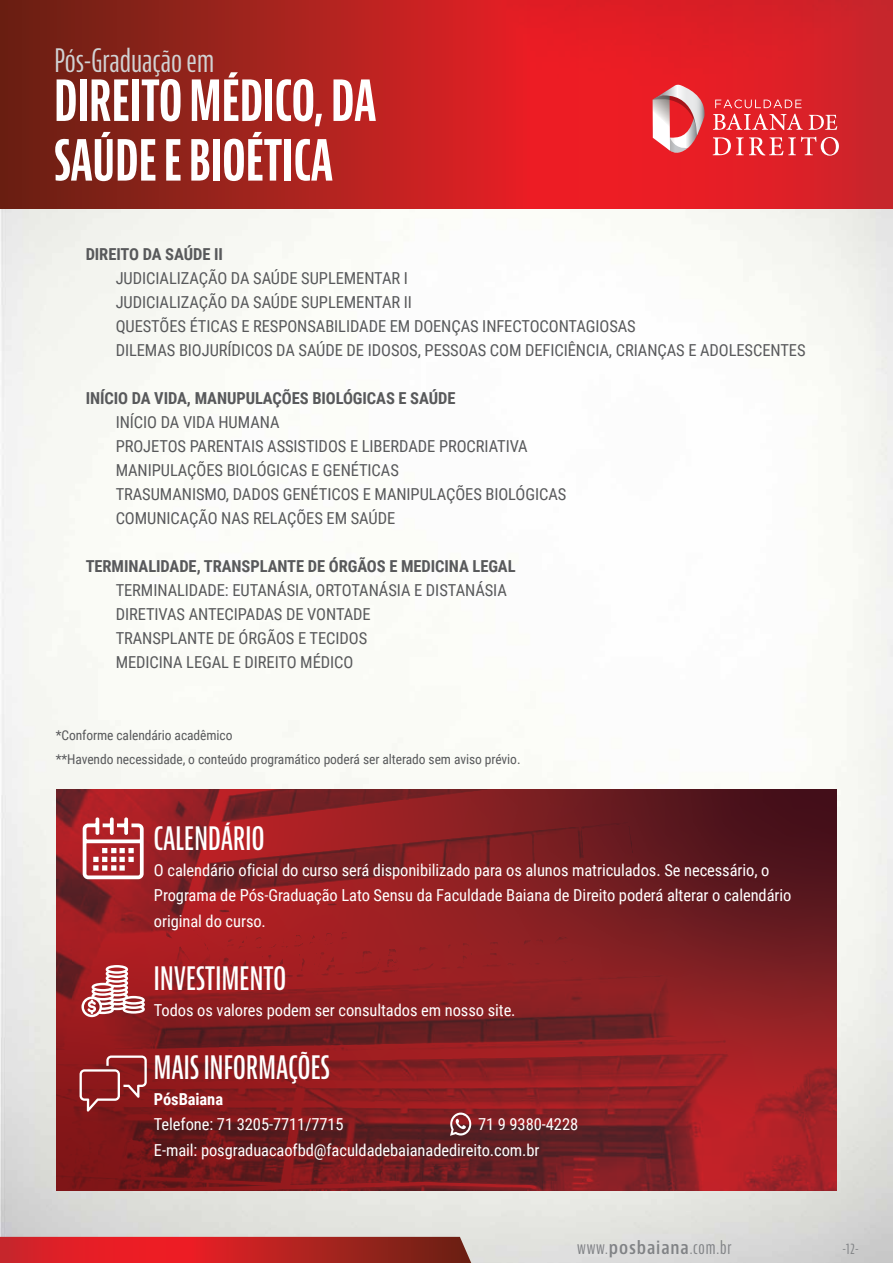
<style>
.page{position:relative;width:893px;height:1263px;background:#fff}
.page>*{position:absolute;margin:0;border:0;box-sizing:border-box;transform-origin:0 0}
.t1{font:700 extra-condensed 55.2px/59.7px "Bernino Sans";color:#fff}
.t2{font:600 extra-condensed 31.5px "Bernino Sans";letter-spacing:.01em;color:#fff}
.t3{font:extra-condensed 31.5px "Bernino Sans";color:#d1d3d4}
.t4{font:extra-condensed 18px "Bernino Sans";letter-spacing:.045em;color:#808285}
.t5{font:16.5px/24px "Roboto Condensed";letter-spacing:-.005em;color:#58595b}
.t6{font:16.5px/25.5px "Roboto Condensed";letter-spacing:-.005em;color:#fff}
.t7{font:700 16.5px "Roboto Condensed";letter-spacing:-.005em;color:#58595b}
.t8{font:700 16.5px "Roboto Condensed";letter-spacing:-.005em;color:#fff}
.t9{font:extra-condensed 15px "Bernino Sans";color:#808285}
.t10{font:13.5px/24px "Roboto Condensed";letter-spacing:-.005em;color:#58595b}
.s1{font-weight:600;font-stretch:condensed}
</style>
<div class="page">
<img style="left:0;top:0;width:893px;height:1263px">
<svg style="left:0;top:1237px;width:471px;height:26px;background:#bf2222"></svg>
<svg style="left:1px;top:0;width:892px;height:208px;background:#bb2020"></svg>
<svg style="left:57px;top:789px;width:779px;height:401px;background:#851d22"></svg>
<svg style="left:82px;top:816px;width:63px;height:64px"></svg>
<svg style="left:81px;top:965px;width:64px;height:52px"></svg>
<svg style="left:80px;top:1055px;width:67px;height:56px;background:#9b3b3d"></svg>
<svg style="left:450px;top:1112px;width:21px;height:24px"></svg>
<svg style="left:652px;top:85px;width:54px;height:69px"></svg>
<svg style="left:715px;top:99px;width:87px;height:9px"></svg>
<svg style="left:713px;top:114px;width:90px;height:16px"></svg>
<svg style="left:809px;top:115px;width:28px;height:15px"></svg>
<svg style="left:713px;top:137px;width:126px;height:19px;background:#e6585e"></svg>
<h2 class="t3" style="left:54px;top:43px;width:161px">Pós-Graduação em</h2>
<h1 class="t1" style="left:54px;top:73px;width:323px">DIREITO MÉDICO, DA<br>SAÚDE E BIOÉTICA</h1>
<p class="t7" style="left:86px;top:243px;width:139px">DIREITO DA SAÚDE II</p>
<p class="t5" style="left:116px;top:265px;width:691px">JUDICIALIZAÇÃO DA SAÚDE SUPLEMENTAR I<br>JUDICIALIZAÇÃO DA SAÚDE SUPLEMENTAR II<br>QUESTÕES ÉTICAS E RESPONSABILIDADE EM DOENÇAS INFECTOCONTAGIOSAS<br>DILEMAS BIOJURÍDICOS DA SAÚDE DE IDOSOS, PESSOAS COM DEFICIÊNCIA, CRIANÇAS E ADOLESCENTES</p>
<p class="t7" style="left:86px;top:387px;width:371px">INÍCIO DA VIDA, MANUPULAÇÕES BIOLÓGICAS E SAÚDE</p>
<p class="t5" style="left:116px;top:410px;width:452px">INÍCIO DA VIDA HUMANA<br>PROJETOS PARENTAIS ASSISTIDOS E LIBERDADE PROCRIATIVA MANIPULAÇÕES BIOLÓGICAS E GENÉTICAS<br>TRASUMANISMO, DADOS GENÉTICOS E MANIPULAÇÕES BIOLÓGICAS COMUNICAÇÃO NAS RELAÇÕES EM SAÚDE</p>
<p class="t7" style="left:86px;top:555px;width:431px">TERMINALIDADE, TRANSPLANTE DE ÓRGÃOS E MEDICINA LEGAL</p>
<p class="t5" style="left:116px;top:578px;width:393px">TERMINALIDADE: EUTANÁSIA, ORTOTANÁSIA E DISTANÁSIA DIRETIVAS ANTECIPADAS DE VONTADE<br>TRANSPLANTE DE ÓRGÃOS E TECIDOS<br>MEDICINA LEGAL E DIREITO MÉDICO</p>
<p class="t10" style="left:56px;top:723px;width:466px">*Conforme calendário acadêmico<br>**Havendo necessidade, o conteúdo programático poderá ser alterado sem aviso prévio.</p>
<h2 class="t2" style="left:154px;top:821px;width:112px">CALENDÁRIO</h2>
<p class="t6" style="left:154px;top:857px;width:639px">O calendário oficial do curso será disponibilizado para os alunos matriculados. Se necessário, o<br>Programa de Pós-Graduação Lato Sensu da Faculdade Baiana de Direito poderá alterar o calendário original do curso.</p>
<h2 class="t2" style="left:154px;top:961px;width:134px">INVESTIMENTO</h2>
<p class="t6" style="left:154px;top:996px;width:363px">Todos os valores podem ser consultados em nosso site.</p>
<h2 class="t2" style="left:154px;top:1050px;width:177px">MAIS INFORMAÇÕES</h2>
<p class="t8" style="left:154px;top:1087px;width:71px">PósBaiana</p>
<p class="t6" style="left:154px;top:1111px;width:191px">Telefone: 71 3205-7711/7715</p>
<p class="t6" style="left:154px;top:1111px;width:426px;text-indent:324px">71 9 9380-4228<br>E-mail: posgraduacaofbd@faculdadebaianadedireito.com.br</p>
<p class="t4" style="left:577px;top:1237px;width:156px">www.<span class="s1">posbaiana</span>.com.br</p>
<p class="t9" style="left:842px;top:1240px;width:18px">-12-</p>
</div>
